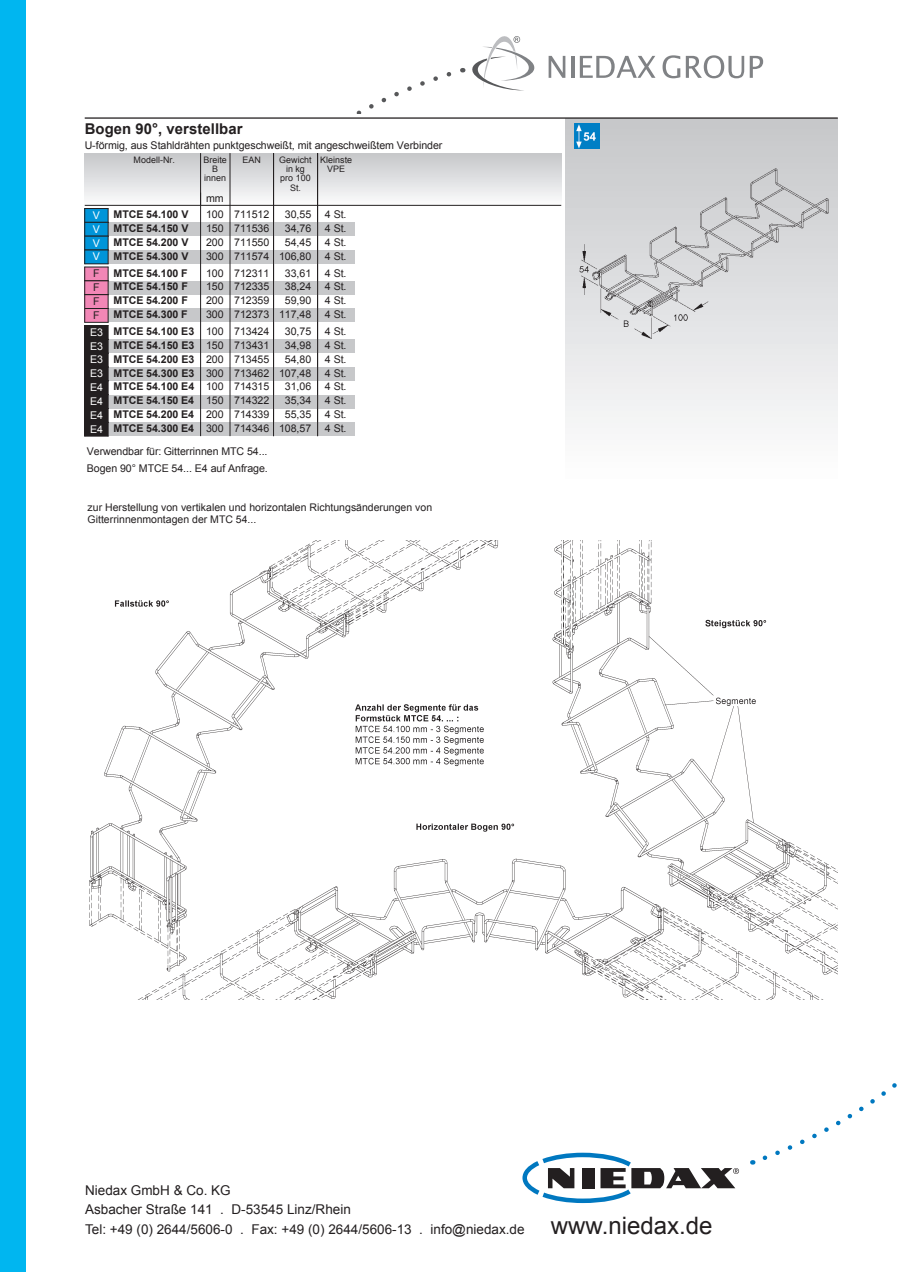
<style>
.page{position:relative;width:902px;height:1272px;background:#fff}
.page>*{position:absolute;margin:0;border:0;box-sizing:border-box;transform-origin:0 0}
.t1{font:24px "Arial";color:#231f20}
.t2{font:700 14.85px "Arial";letter-spacing:.005em;color:#231f20}
.t3{font:13.5px "Arial";color:#231f20}
.t4{font:10.65px/13.8px "Arial";letter-spacing:-.005em;color:#231f20;text-align:justify}
.t5{font:700 10.65px/13.8px "Arial";letter-spacing:-.005em;color:#231f20;text-align:right}
.t6{font:10.65px/13.8px "Arial";color:#fff;text-align:justify}
.t7{font:10.5px "Arial";color:#231f20}
.t8{font:9px/9px "Arial";color:#231f20;text-align:center}
.s1{font-weight:400}
</style>
<div class="page">
<div style="left:0;top:0;width:26px;height:1271px;background:#00b6f0"></div>
<svg style="left:548px;top:56px;width:17px;height:22px"></svg>
<hr style="left:571px;top:56px;width:3px;height:22px;background:#808285">
<svg style="left:579px;top:56px;width:76px;height:22px"></svg>
<svg style="left:662px;top:55px;width:101px;height:23px"></svg>
<svg style="left:472px;top:36px;width:63px;height:54px"></svg>
<svg style="left:356px;top:72px;width:96px;height:42px"></svg>
<svg style="left:522px;top:1152px;width:217px;height:50px"></svg>
<img style="left:565px;top:119px;width:272px;height:304px">
<img style="left:85px;top:153px;width:476px;height:52px">
<hr style="left:85px;top:205px;width:476px;height:1px;background:#231f20">
<div style="left:108px;top:222px;width:122px;height:14px;background:#c7c8ca"></div>
<div style="left:108px;top:250px;width:122px;height:14px;background:#c7c8ca"></div>
<div style="left:108px;top:281px;width:122px;height:14px;background:#c7c8ca"></div>
<div style="left:108px;top:308px;width:122px;height:14px;background:#c7c8ca"></div>
<div style="left:108px;top:339px;width:122px;height:14px;background:#c7c8ca"></div>
<div style="left:108px;top:367px;width:122px;height:14px;background:#c7c8ca"></div>
<div style="left:108px;top:394px;width:122px;height:14px;background:#c7c8ca"></div>
<div style="left:108px;top:422px;width:122px;height:14px;background:#c7c8ca"></div>
<hr style="left:200px;top:205px;width:1px;height:231px;background:#231f20">
<svg style="left:84px;top:208px;width:25px;height:229px;background:#4c526a"></svg>
<hr style="left:200px;top:153px;width:1px;height:52px;background:#231f20">
<div style="left:317px;top:222px;width:38px;height:14px;background:#c7c8ca"></div>
<div style="left:317px;top:250px;width:38px;height:14px;background:#c7c8ca"></div>
<div style="left:317px;top:281px;width:38px;height:14px;background:#c7c8ca"></div>
<div style="left:317px;top:308px;width:38px;height:14px;background:#c7c8ca"></div>
<div style="left:317px;top:339px;width:38px;height:14px;background:#c7c8ca"></div>
<div style="left:317px;top:367px;width:38px;height:14px;background:#c7c8ca"></div>
<div style="left:317px;top:394px;width:38px;height:14px;background:#c7c8ca"></div>
<div style="left:317px;top:422px;width:38px;height:14px;background:#c7c8ca"></div>
<div style="left:230px;top:222px;width:43px;height:14px;background:#c7c8ca"></div>
<div style="left:230px;top:250px;width:43px;height:14px;background:#c7c8ca"></div>
<div style="left:230px;top:281px;width:43px;height:14px;background:#c7c8ca"></div>
<div style="left:230px;top:308px;width:43px;height:14px;background:#c7c8ca"></div>
<div style="left:230px;top:339px;width:43px;height:14px;background:#c7c8ca"></div>
<div style="left:230px;top:367px;width:43px;height:14px;background:#c7c8ca"></div>
<div style="left:230px;top:394px;width:43px;height:14px;background:#c7c8ca"></div>
<div style="left:230px;top:422px;width:43px;height:14px;background:#c7c8ca"></div>
<hr style="left:230px;top:153px;width:1px;height:283px;background:#231f20">
<div style="left:273px;top:222px;width:44px;height:14px;background:#c7c8ca"></div>
<div style="left:273px;top:250px;width:44px;height:14px;background:#c7c8ca"></div>
<div style="left:273px;top:281px;width:44px;height:14px;background:#c7c8ca"></div>
<div style="left:273px;top:308px;width:44px;height:14px;background:#c7c8ca"></div>
<div style="left:273px;top:339px;width:44px;height:14px;background:#c7c8ca"></div>
<div style="left:273px;top:367px;width:44px;height:14px;background:#c7c8ca"></div>
<div style="left:273px;top:394px;width:44px;height:14px;background:#c7c8ca"></div>
<div style="left:273px;top:422px;width:44px;height:14px;background:#c7c8ca"></div>
<hr style="left:273px;top:153px;width:1px;height:283px;background:#231f20">
<hr style="left:317px;top:153px;width:1px;height:283px;background:#231f20">
<img style="left:574px;top:168px;width:255px;height:170px">
<img style="left:574px;top:123px;width:25px;height:26px">
<hr style="left:85px;top:117px;width:752px;height:2px;background:#231f20">
<svg style="left:759px;top:949px;width:138px;height:211px"></svg>
<img style="left:89px;top:541px;width:748px;height:458px">
<p class="t2" style="left:85px;top:119px;width:159px">Bogen 90°, verstellbar</p>
<p class="t4" style="left:85px;top:138px;width:359px">U-förmig, aus Stahldrähten punktgeschweißt, mit angeschweißtem Verbinder</p>
<p class="t6" style="left:93px;top:208px;width:9px">V V V V</p>
<p class="t4" style="left:93px;top:267px;width:8px">F F F F</p>
<p class="t6" style="left:90px;top:325px;width:14px">E3<br>E3<br>E3<br>E3<br>E4<br>E4<br>E4<br>E4</p>
<p class="t8" style="left:134px;top:155px;width:43px">Modell-Nr.</p>
<p class="t8" style="left:203px;top:155px;width:25px">Breite<br>B innen</p>
<p class="t4" style="left:206px;top:191px;width:19px">mm</p>
<p class="t5" style="left:114px;top:208px;width:76px">MTCE 54.100 V</p>
<p class="t4" style="left:206px;top:207px;width:19px">100</p>
<p class="t5" style="left:114px;top:222px;width:76px">MTCE 54.150 V</p>
<p class="t4" style="left:206px;top:221px;width:19px">150</p>
<p class="t5" style="left:114px;top:235px;width:76px">MTCE 54.200 V</p>
<p class="t4" style="left:206px;top:235px;width:19px">200</p>
<p class="t5" style="left:114px;top:249px;width:76px">MTCE 54.300 V</p>
<p class="t4" style="left:206px;top:249px;width:19px">300</p>
<p class="t5" style="left:114px;top:266px;width:76px">MTCE 54.100 F</p>
<p class="t4" style="left:206px;top:266px;width:19px">100</p>
<p class="t5" style="left:114px;top:280px;width:76px">MTCE 54.150 F</p>
<p class="t4" style="left:206px;top:280px;width:19px">150</p>
<p class="t5" style="left:114px;top:294px;width:76px">MTCE 54.200 F</p>
<p class="t4" style="left:206px;top:294px;width:19px">200</p>
<p class="t5" style="left:114px;top:308px;width:76px">MTCE 54.300 F</p>
<p class="t5" style="left:114px;top:306px;width:112px;line-height:17px"><span class="s1">300<br></span>MTCE 54.100 E3 <span class="s1">100</span></p>
<p class="t5" style="left:114px;top:338px;width:112px;text-align:justify">MTCE 54.150 E3 <span class="s1">150<br></span>MTCE 54.200 E3 <span class="s1">200<br></span>MTCE 54.300 E3 <span class="s1">300<br></span>MTCE 54.100 E4 <span class="s1">100<br></span>MTCE 54.150 E4 <span class="s1">150<br></span>MTCE 54.200 E4 <span class="s1">200<br></span>MTCE 54.300 E4 <span class="s1">300</span></p>
<p class="t8" style="left:242px;top:155px;width:20px">EAN</p>
<p class="t4" style="left:234px;top:207px;width:37px">711512<br>711536<br>711550<br>711574</p>
<p class="t4" style="left:234px;top:266px;width:37px">712311<br>712335<br>712359<br>712373</p>
<p class="t4" style="left:234px;top:324px;width:37px">713424<br>713431<br>713455<br>713462<br>714315<br>714322<br>714339<br>714346</p>
<p class="t4" style="left:87px;top:442px;width:182px;line-height:17px">Verwendbar für: Gitterrinnen MTC 54...<br>Bogen 90° MTCE 54... E4 auf Anfrage.</p>
<p class="t8" style="left:279px;top:155px;width:34px">Gewicht in kg pro 100<br>St.</p>
<p class="t4" style="left:279px;top:207px;width:34px;text-align:center">30,55<br>34,76<br>54,45<br>106,80</p>
<p class="t4" style="left:279px;top:266px;width:34px;text-align:center">33,61<br>38,24<br>59,90<br>117,48</p>
<p class="t4" style="left:279px;top:324px;width:34px;text-align:center">30,75<br>34,98<br>54,80<br>107,48<br>31,06<br>35,34<br>55,35<br>108,57</p>
<p class="t8" style="left:320px;top:155px;width:33px">Kleinste<br>VPE</p>
<p class="t4" style="left:325px;top:207px;width:23px">4 St.<br>4 St.<br>4 St.<br>4 St.</p>
<p class="t4" style="left:325px;top:266px;width:23px">4 St.<br>4 St.<br>4 St.<br>4 St.</p>
<p class="t4" style="left:325px;top:324px;width:23px">4 St.<br>4 St.<br>4 St.<br>4 St.<br>4 St.<br>4 St.<br>4 St.<br>4 St.</p>
<p class="t7" style="left:88px;top:500px;width:346px">zur Herstellung von vertikalen und horizontalen Richtungsänderungen von</p>
<p class="t7" style="left:88px;top:512px;width:170px">Gitterrinnenmontagen der MTC 54...</p>
<p class="t3" style="left:85px;top:1181px;width:147px">Niedax GmbH &amp; Co. KG</p>
<p class="t3" style="left:85px;top:1200px;width:267px">Asbacher Straße 141 . D-53545 Linz/Rhein</p>
<p class="t3" style="left:85px;top:1220px;width:441px">Tel: +49 (0) 2644/5606-0 . Fax: +49 (0) 2644/5606-13 . info@niedax.de</p>
<p class="t1" style="left:551px;top:1209px;width:163px">www.niedax.de</p>
</div>
